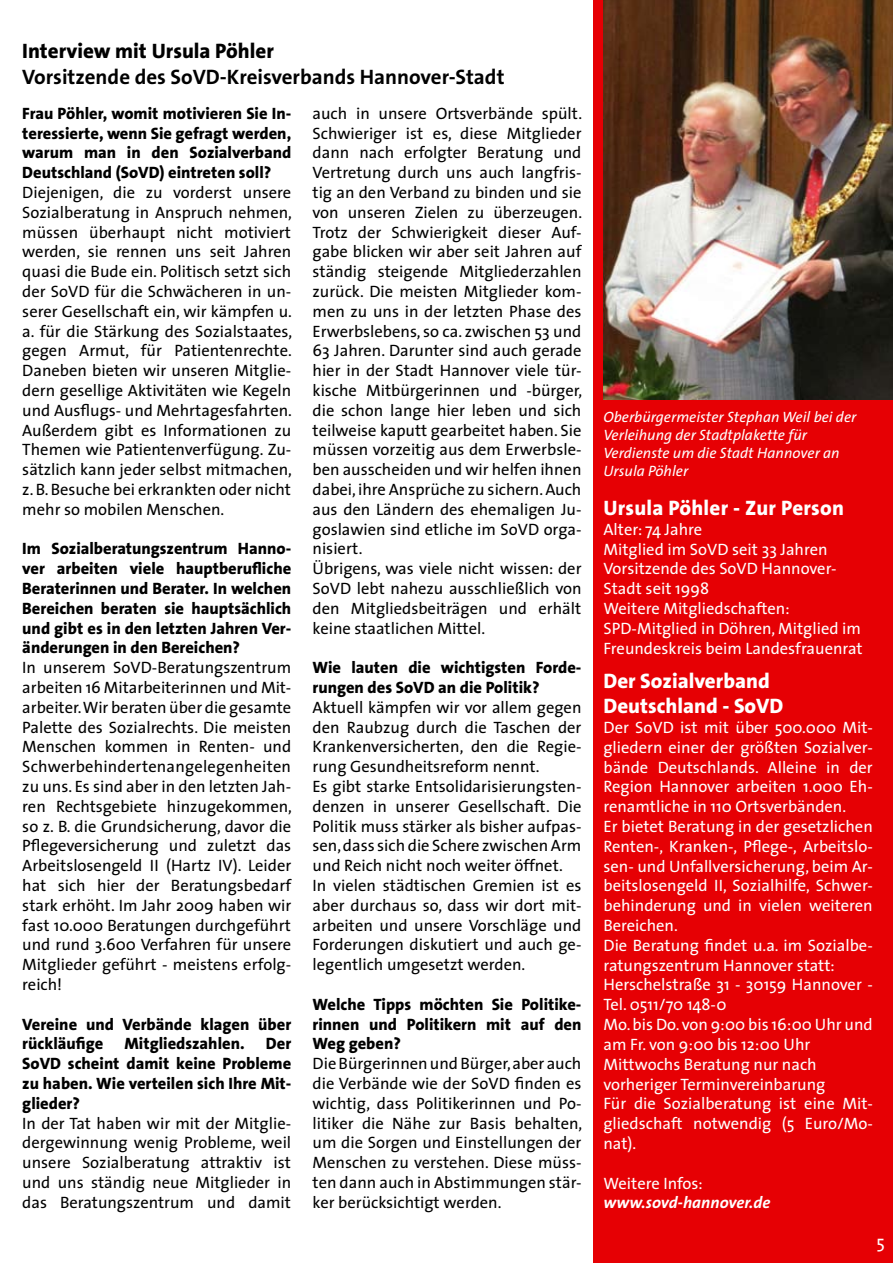
<style>
.page{position:relative;width:893px;height:1263px;background:#fff}
.page>*{position:absolute;margin:0;border:0;box-sizing:border-box;transform-origin:0 0}
.t1{font:800 21px/25.2px "The Sans B8";color:#fff}
.t2{font:700 21px "The Sans B7";color:#000}
.t3{font:800 21px "The Sans B8";color:#000}
.t4{font:18px "The Sans";color:#fff}
.t5{font:16.5px/19.8px "The Sans";color:#000;text-align:justify}
.t6{font:16.5px/19.8px "The Sans";color:#fff}
.t7{font:800 16.5px/19.8px "The Sans B8";color:#000;text-align:justify}
.t8{font:italic 700 16.5px "The Sans B7";color:#fff}
.t9{font:italic 15px/18px "The Sans";color:#fff}
</style>
<div class="page">
<div style="left:593px;top:0;width:300px;height:1263px;background:#e60004"></div>
<img style="left:603px;top:0;width:290px;height:400px">
<p class="t3" style="left:22px;top:40px;width:253px">Interview mit Ursula Pöhler</p>
<p class="t2" style="left:22px;top:65px;width:484px">Vorsitzende des SoVD-Kreisverbands Hannover-Stadt</p>
<p class="t7" style="left:22px;top:104px;width:270px">Frau Pöhler, womit motivieren Sie In&shy;teressierte, wenn Sie gefragt werden, warum man in den Sozialverband Deutschland (SoVD) eintreten soll?</p>
<p class="t5" style="left:22px;top:183px;width:271px">Diejenigen, die zu vorderst unsere Sozialberatung in Anspruch nehmen, müssen überhaupt nicht motiviert werden, sie rennen uns seit Jahren quasi die Bude ein. Politisch setzt sich der SoVD für die Schwächeren in un&shy;serer Gesellschaft ein, wir kämpfen u. a. für die Stärkung des Sozialstaates, gegen Armut, für Patientenrechte.<br>Daneben bieten wir unseren Mitglie&shy;dern gesellige Aktivitäten wie Kegeln und Ausflugs- und Mehrtagesfahrten.<br>Außerdem gibt es Informationen zu Themen wie Patientenverfügung. Zu&shy;sätzlich kann jeder selbst mitmachen, z. B. Besuche bei erkrankten oder nicht mehr so mobilen Menschen.</p>
<p class="t7" style="left:22px;top:539px;width:270px">Im Sozialberatungszentrum Hanno&shy;ver arbeiten viele hauptberufliche Beraterinnen und Berater. In welchen Bereichen beraten sie hauptsächlich und gibt es in den letzten Jahren Ver&shy;änderungen in den Bereichen?</p>
<p class="t5" style="left:22px;top:658px;width:271px">In unserem SoVD-Beratungszentrum arbeiten 16 Mitarbeiterinnen und Mit&shy;arbeiter. Wir beraten über die gesamte Palette des Sozialrechts. Die meisten Menschen kommen in Renten- und Schwerbehindertenangelegenheiten zu uns. Es sind aber in den letzten Jah&shy;ren Rechtsgebiete hinzugekommen, so z. B. die Grundsicherung, davor die Pflegeversicherung und zuletzt das Arbeitslosengeld II (Hartz IV). Leider hat sich hier der Beratungsbedarf stark erhöht. Im Jahr 2009 haben wir fast 10.000 Beratungen durchgeführt und rund 3.600 Verfahren für unsere Mitglieder geführt - meistens erfolg&shy;reich!</p>
<p class="t7" style="left:22px;top:1014px;width:270px">Vereine und Verbände klagen über rückläufige</p>
<p class="t7" style="left:125px;top:1034px;width:122px">Mitgliedszahlen.</p>
<p class="t7" style="left:22px;top:1034px;width:270px;text-indent:244px">Der SoVD scheint damit keine Probleme zu haben. Wie verteilen sich Ihre Mit&shy;glieder?</p>
<p class="t5" style="left:22px;top:1113px;width:270px">In der Tat haben wir mit der Mitglie&shy;dergewinnung wenig Probleme, weil unsere Sozialberatung attraktiv ist und uns ständig neue Mitglieder in das Beratungszentrum und damit</p>
<p class="t5" style="left:313px;top:103px;width:271px;text-align:left">auch in unsere Ortsverbände spült.<br>Schwieriger ist es, diese Mitglieder dann nach erfolgter Beratung und Vertretung durch uns auch langfris&shy;tig an den Verband zu binden und sie von unseren Zielen zu überzeugen.<br>Trotz der Schwierigkeit dieser Auf&shy;gabe blicken wir aber seit Jahren auf ständig steigende Mitgliederzahlen zurück. Die meisten Mitglieder kom&shy;men zu uns in der letzten Phase des Erwerbslebens, so ca. zwischen 53 und 63 Jahren. Darunter sind auch gerade hier in der Stadt Hannover viele tür&shy;kische Mitbürgerinnen und -bürger, die schon lange hier leben und sich teilweise kaputt gearbeitet haben. Sie müssen vorzeitig aus dem Erwerbsle&shy;ben ausscheiden und wir helfen ihnen dabei, ihre Ansprüche zu sichern. Auch aus den Ländern des ehemaligen Ju&shy;goslawien sind etliche im SoVD orga&shy;nisiert.<br>Übrigens, was viele nicht wissen: der SoVD lebt nahezu ausschließlich von den Mitgliedsbeiträgen und erhält keine staatlichen Mittel.</p>
<p class="t7" style="left:313px;top:658px;width:270px">Wie lauten die wichtigsten Forde&shy;rungen des SoVD an die Politik?</p>
<p class="t5" style="left:313px;top:697px;width:270px;text-align:left">Aktuell kämpfen wir vor allem gegen den Raubzug durch die Taschen der Krankenversicherten, den die Regie&shy;rung Gesundheitsreform nennt.<br>Es gibt starke Entsolidarisierungsten&shy;denzen in unserer Gesellschaft. Die Politik muss stärker als bisher aufpas&shy;sen, dass sich die Schere zwischen Arm und Reich nicht noch weiter öffnet.<br>In vielen städtischen Gremien ist es aber durchaus so, dass wir dort mit&shy;arbeiten und unsere Vorschläge und Forderungen diskutiert und auch ge&shy;legentlich umgesetzt werden.</p>
<p class="t7" style="left:313px;top:995px;width:270px">Welche Tipps möchten Sie Politike&shy;rinnen und Politikern mit auf den Weg geben?</p>
<p class="t5" style="left:313px;top:1054px;width:271px">Die Bürgerinnen und Bürger, aber auch die Verbände wie der SoVD finden es wichtig, dass Politikerinnen und Po&shy;litiker die Nähe zur Basis behalten, um die Sorgen und Einstellungen der Menschen zu verstehen. Diese müss&shy;ten dann auch in Abstimmungen stär&shy;ker berücksichtigt werden.</p>
<p class="t9" style="left:603px;top:408px;width:254px">Oberbürgermeister Stephan Weil bei der<br>Verleihung der Stadtplakette für<br>Verdienste um die Stadt Hannover an<br>Ursula Pöhler</p>
<p class="t1" style="left:603px;top:496px;width:242px">Ursula Pöhler - Zur Person</p>
<p class="t6" style="left:603px;top:519px;width:261px">Alter: 74 Jahre<br>Mitglied im SoVD seit 33 Jahren<br>Vorsitzende des SoVD Hannover-<br>Stadt seit 1998<br>Weitere Mitgliedschaften:<br>SPD-Mitglied in Döhren, Mitglied im<br>Freundeskreis beim Landesfrauenrat</p>
<p class="t1" style="left:603px;top:669px;width:181px">Der Sozialverband<br>Deutschland - SoVD</p>
<p class="t6" style="left:603px;top:718px;width:271px">Der SoVD ist mit über 500.000 Mit&shy;gliedern einer der größten Sozialver&shy;bände Deutschlands. Alleine in der<br>Region Hannover arbeiten 1.000 Eh&shy;renamtliche in 110 Ortsverbänden.<br>Er bietet Beratung in der gesetzlichen<br>Renten-, Kranken-, Pflege-, Arbeitslo&shy;sen- und Unfallversicherung, beim Ar&shy;beitslosengeld II, Sozialhilfe, Schwer&shy;behinderung und in vielen weiteren<br>Bereichen.<br>Die Beratung findet u.a. im Sozialbe&shy;ratungszentrum Hannover statt:<br>Herschelstraße 31 - 30159 Hannover -<br>Tel. 0511/70 148-0<br>Mo. bis Do. von 9:00 bis 16:00 Uhr und am Fr. von 9:00 bis 12:00 Uhr<br>Mittwochs Beratung nur nach vorheriger Terminvereinbarung<br>Für die Sozialberatung ist eine Mit&shy;gliedschaft notwendig (5 Euro/Mo&shy;nat).</p>
<p class="t6" style="left:603px;top:1173px;width:101px">Weitere Infos:</p>
<p class="t8" style="left:603px;top:1194px;width:168px">www.sovd-hannover.de</p>
<p class="t4" style="left:877px;top:1231px;width:10px">5</p>
</div>
